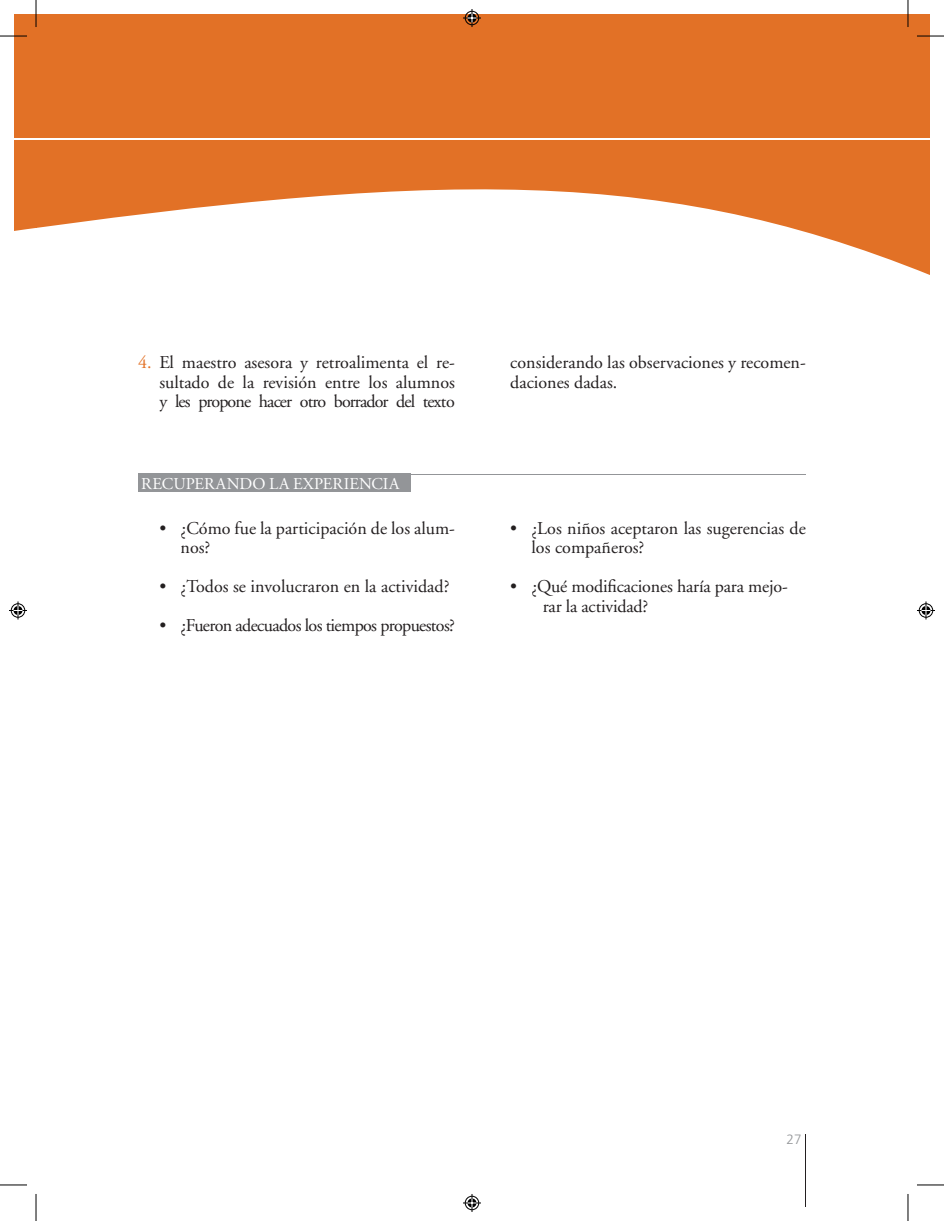
<style>
.page{position:relative;width:944px;height:1221px;background:#fff}
.page>*{position:absolute;margin:0;border:0;box-sizing:border-box;transform-origin:0 0}
.t1{font:18px/19.5px "Adobe Garamond";color:#231f20}
.t2{font:18px "Adobe Garamond";letter-spacing:-.035em;color:#231f20}
.t3{font:16.5px "Adobe Garamond";color:#fff}
.t4{font:300 13.5px "Frutiger";color:#939598}
.s1{color:#e27126}
</style>
<div class="page">
<hr style="left:805px;top:1133px;width:1px;height:72px;background:#231f20">
<svg style="left:37px;top:15px;width:892px;height:260px;fill:#e27126"></svg>
<hr style="left:36px;top:138px;width:893px;height:1px;background:#fff">
<hr style="left:15px;top:139px;width:914px;height:1px;background:#fff">
<div style="left:139px;top:473px;width:272px;height:19px;background:#939598"></div>
<hr style="left:139px;top:473px;width:667px;height:1px;background:#939598">
<svg style="left:0;top:0;width:37px;height:231px"></svg>
<svg style="left:907px;top:0;width:1px;height:27px"></svg>
<svg style="left:917px;top:36px;width:27px;height:1px"></svg>
<svg style="left:36px;top:1194px;width:1px;height:26px"></svg>
<svg style="left:0;top:1184px;width:27px;height:1px"></svg>
<svg style="left:907px;top:1194px;width:1px;height:26px"></svg>
<svg style="left:917px;top:1184px;width:27px;height:1px"></svg>
<svg style="left:463px;top:9px;width:18px;height:18px"></svg>
<svg style="left:463px;top:1194px;width:18px;height:17px"></svg>
<svg style="left:9px;top:601px;width:18px;height:18px"></svg>
<svg style="left:917px;top:601px;width:18px;height:18px"></svg>
<p class="t1" style="left:159px;top:353px;width:297px;text-align:justify;text-indent:-21px"><span class="s1">4.</span> El maestro asesora y retroalimenta el re&shy;sultado de la revisión entre los alumnos y les propone hacer otro borrador del texto</p>
<p class="t1" style="left:510px;top:353px;width:297px">considerando las observaciones y recomen&shy;daciones dadas.</p>
<p class="t3" style="left:141px;top:474px;width:260px">RECUPERANDO LA EXPERIENCIA</p>
<p class="t1" style="left:181px;top:518px;width:276px;text-indent:-21px">• ¿Cómo fue la participación de los alum&shy;nos?</p>
<p class="t1" style="left:159px;top:577px;width:292px">• ¿Todos se involucraron en la actividad?</p>
<p class="t2" style="left:159px;top:615px;width:297px">• ¿Fueron adecuados los tiempos propuestos?</p>
<p class="t1" style="left:531px;top:518px;width:276px;text-indent:-21px">• ¿Los niños aceptaron las sugerencias de los compañeros?</p>
<p class="t1" style="left:543px;top:577px;width:246px;text-indent:-33px">• ¿Qué modificaciones haría para mejo&shy;rar la actividad?</p>
<p class="t4" style="left:786px;top:1131px;width:17px">27</p>
</div>
